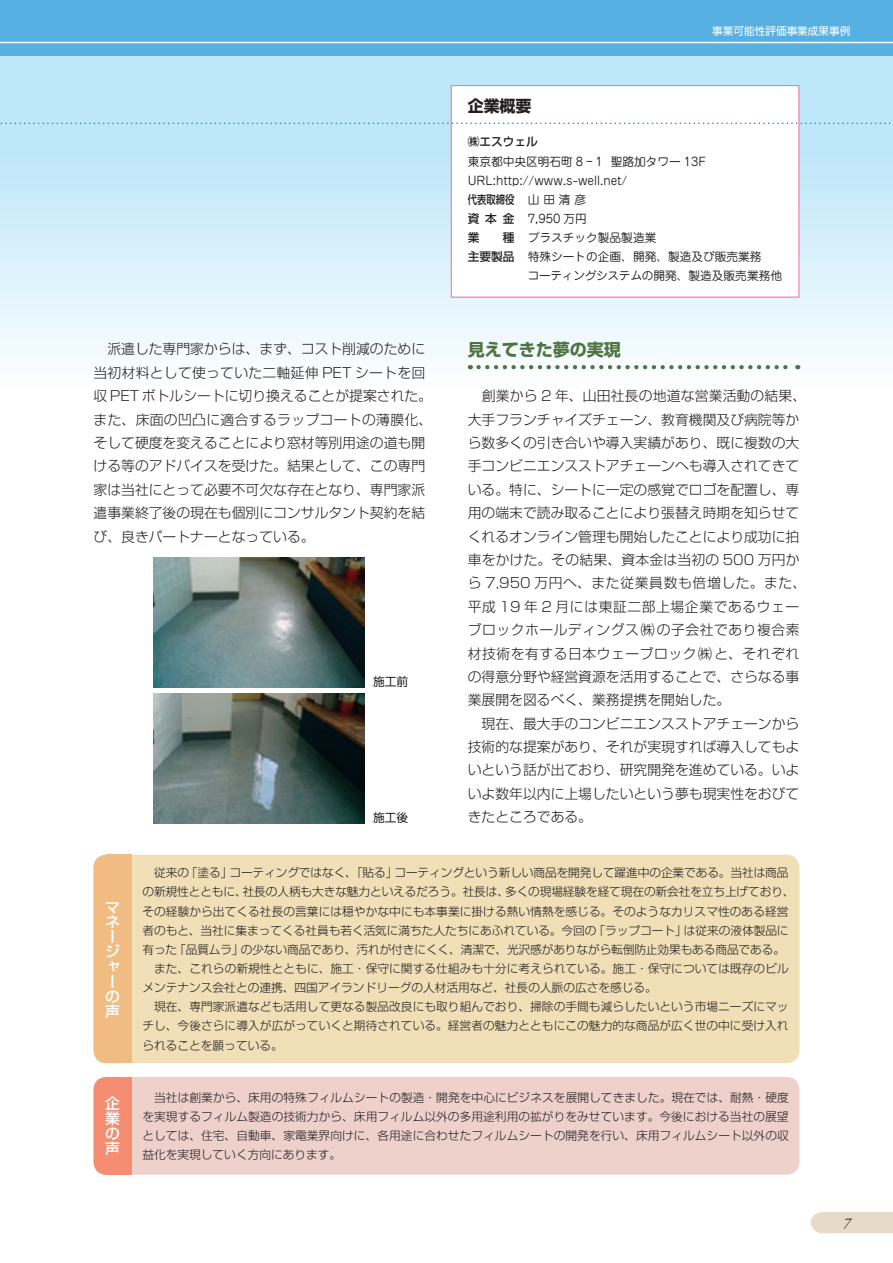
<style>
.page{position:relative;width:893px;height:1263px;background:#fff}
.page>*{position:absolute;margin:0;border:0;box-sizing:border-box;transform-origin:0 0}
.t1{font:700 16.95px "Shin Go Pro";color:#4f7441}
.t2{font:700 15.9px "Shin Go Pro";color:#231f20}
.t3{font:500 14.85px/14.9px "Shin Go Pro";color:#fff}
.t4{font:italic 14.85px "Adobe Garamond Pro";color:#231f20}
.t5{font:300 13.8px/23.4px "Shin Go Pro";color:#231f20}
.t6{font:300 11.7px/19.2px "Shin Go Pro";color:#231f20}
.t7{font:11.7px/19.2px "Jun 201 Pro";color:#231f20}
.t8{font:11.7px "Jun 201 Pro";letter-spacing:-.025em;color:#231f20}
.t9{font:500 11.7px "Shin Go Pro";color:#231f20;scale:.8 1}
.t10{font:500 11.7px "Shin Go Pro";color:#231f20}
.t11{font:11.7px "Shin Go Pro";color:#231f20}
.t12{font:10.65px "Shin Go Pro";color:#fff}
.s1{font-family:"Jun 201 Pro";font-weight:400}
.s2{font-family:"Shin Go Pro";font-weight:500}
</style>
<div class="page">
<div style="left:811px;top:1212px;width:82px;height:21px;background:#e7dbc7"></div>
<svg style="left:0;top:55px;width:893px;height:315px"></svg>
<div style="left:0;top:0;width:893px;height:55px;background:#57b0e2"></div>
<hr style="left:0;top:42px;width:893px;height:1px;background:#fff">
<div style="left:451px;top:86px;width:348px;height:211px;background:#fff"></div>
<div style="left:451px;top:85px;width:348px;height:213px;border:1px solid #e677a8"></div>
<div style="left:132px;top:855px;width:667px;height:208px;background:#f1dfb7"></div>
<svg style="left:478px;top:365px;width:320px;height:4px"></svg>
<div style="left:94px;top:855px;width:12px;height:208px;background:#f0bc82"></div>
<div style="left:106px;top:855px;width:26px;height:208px;background:#f0bc82"></div>
<div style="left:132px;top:1077px;width:667px;height:98px;background:#efd1cb"></div>
<svg style="left:94px;top:1077px;width:12px;height:98px"></svg>
<div style="left:106px;top:1077px;width:26px;height:98px;background:#f58d72"></div>
<img style="left:153px;top:557px;width:212px;height:130px">
<img style="left:153px;top:693px;width:212px;height:131px">
<svg style="left:0;top:123px;width:893px;height:1px"></svg>
<p class="t12" style="left:712px;top:22px;width:140px">事業可能性評価事業成果事例</p>
<h2 class="t2" style="left:468px;top:93px;width:65px">企業概要</h2>
<p class="t10" style="left:468px;top:132px;width:72px">㈱エスウェル</p>
<p class="t7" style="left:468px;top:150px;width:240px">東京都中央区明石町 8 － 1 聖路加タワー 13F<br>URL:http://www.s-well.net/</p>
<p class="t9" style="left:468px;top:190px;width:150px">代表取締役 <span class="s1">山 田 清 彦</span></p>
<p class="t7" style="left:468px;top:208px;width:121px"><span class="s2">資本金</span> 7,950 万円</p>
<p class="t7" style="left:468px;top:227px;width:190px"><span class="s2">業　　種</span> プラスチック製品製造業</p>
<p class="t7" style="left:468px;top:246px;width:295px"><span class="s2">主要製品</span> 特殊シートの企画、開発、製造及び販売業務</p>
<p class="t8" style="left:528px;top:267px;width:256px">コーティングシステムの開発、製造及販売業務他</p>
<p class="t5" style="left:94px;top:336px;width:340px">　派遣した専門家からは、まず、コスト削減のために当初材料として使っていた二軸延伸 PET シートを回収 PET ボトルシートに切り換えることが提案された。また、床面の凹凸に適合するラップコートの薄膜化、そして硬度を変えることにより窓材等別用途の道も開ける等のアドバイスを受けた。結果として、この専門家は当社にとって必要不可欠な存在となり、専門家派遣事業終了後の現在も個別にコンサルタント契約を結び、良きパートナーとなっている。</p>
<h1 class="t1" style="left:468px;top:336px;width:155px">見えてきた夢の実現</h1>
<p class="t5" style="left:468px;top:383px;width:340px">　創業から 2 年、山田社長の地道な営業活動の結果、大手フランチャイズチェーン、教育機関及び病院等から数多くの引き合いや導入実績があり、既に複数の大手コンビニエンスストアチェーンへも導入されてきている。特に、シートに一定の感覚でロゴを配置し、専用の端末で読み取ることにより張替え時期を知らせてくれるオンライン管理も開始したことにより成功に拍車をかけた。その結果、資本金は当初の 500 万円から 7,950 万円へ、また従業員数も倍増した。また、平成 19 年 2 月には東証二部上場企業であるウェーブロックホールディングス㈱の子会社であり複合素材技術を有する日本ウェーブロック㈱と、それぞれの得意分野や経営資源を活用することで、さらなる事業展開を図るべく、業務提携を開始した。<br>　現在、最大手のコンビニエンスストアチェーンから技術的な提案があり、それが実現すれば導入してもよいという話が出ており、研究開発を進めている。いよいよ数年以内に上場したいという夢も現実性をおびてきたところである。</p>
<p class="t11" style="left:373px;top:671px;width:37px">施工前</p>
<p class="t11" style="left:373px;top:808px;width:37px">施工後</p>
<p class="t3" style="left:105px;top:898px;width:16px">マネージャーの声</p>
<p class="t3" style="left:105px;top:1094px;width:16px;text-align:justify">企業の声</p>
<p class="t6" style="left:142px;top:862px;width:654px">　従来の「塗る」コーティングではなく、「貼る」コーティングという新しい商品を開発して躍進中の企業である。当社は商品の新規性とともに、社長の人柄も大きな魅力といえるだろう。社長は、多くの現場経験を経て現在の新会社を立ち上げており、その経験から出てくる社長の言葉には穏やかな中にも本事業に掛ける熱い情熱を感じる。そのようなカリスマ性のある経営者のもと、当社に集まってくる社員も若く活気に満ちた人たちにあふれている。今回の「ラップコート」は従来の液体製品に有った「品質ムラ」の少ない商品であり、汚れが付きにくく、清潔で、光沢感がありながら転倒防止効果もある商品である。　また、これらの新規性とともに、施工・保守に関する仕組みも十分に考えられている。施工・保守については既存のビルメンテナンス会社との連携、四国アイランドリーグの人材活用など、社長の人脈の広さを感じる。<br>　現在、専門家派遣なども活用して更なる製品改良にも取り組んでおり、掃除の手間も減らしたいという市場ニーズにマッチし、今後さらに導入が広がっていくと期待されている。経営者の魅力とともにこの魅力的な商品が広く世の中に受け入れられることを願っている。</p>
<p class="t6" style="left:142px;top:1086px;width:648px;text-align:justify">　当社は創業から、床用の特殊フィルムシートの製造・開発を中心にビジネスを展開してきました。現在では、耐熱・硬度を実現するフィルム製造の技術力から、床用フィルム以外の多用途利用の拡がりをみせています。今後における当社の展望としては、住宅、自動車、家電業界向けに、各用途に合わせたフィルムシートの開発を行い、床用フィルムシート以外の収益化を実現していく方向にあります。</p>
<p class="t4" style="left:843px;top:1214px;width:9px">7</p>
</div>
